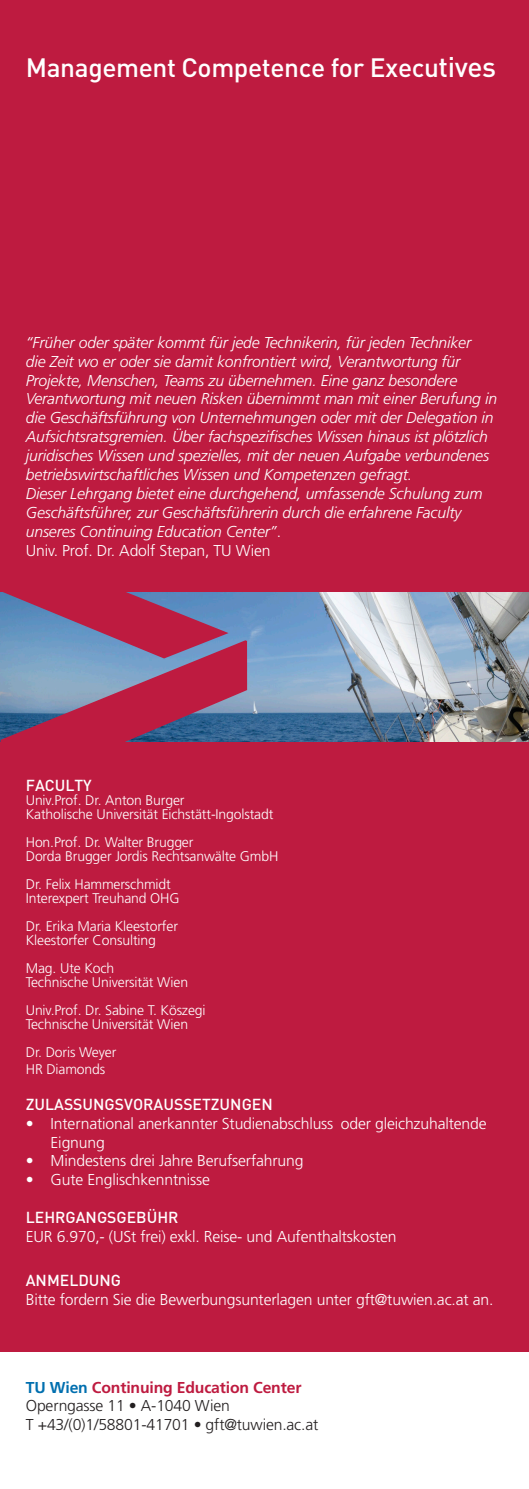
<style>
.page{position:relative;width:529px;height:1489px;background:#fff}
.page>*{position:absolute;margin:0;border:0;box-sizing:border-box;transform-origin:0 0}
.t1{font:500 26.25px "DIN";letter-spacing:-.015em;color:#fff}
.t2{font:italic 300 15.75px/18.9px "Frutiger LT Std";letter-spacing:-.01em;color:#fff}
.t3{font:300 15.75px/18.9px "Frutiger LT Std";letter-spacing:-.01em;color:#fff}
.t4{font:300 15.75px/18.9px "Frutiger LT Std";letter-spacing:-.01em;color:#231f20}
.t5{font:500 15.75px "DIN";color:#fff}
.t6{font:300 14px/14px "Frutiger LT Std";letter-spacing:-.01em;color:#fff}
.s1{font-size:28px}
.s2{font-style:normal}
.s3{font-weight:700;color:#006faf}
.s4{font-weight:700;color:#be1b40}
</style>
<div class="page">
<div style="left:0;top:0;width:529px;height:1351px;background:#be1b40"></div>
<img style="left:247px;top:592px;width:282px;height:149px">
<svg style="left:0;top:592px;width:247px;height:150px"></svg>
<h1 class="t1" style="left:26px;top:51px;width:472px">Management Competence for Execu<span class="s1">tives</span></h1>
<p class="t2" style="left:26px;top:333px;width:473px">“Früher oder später kommt für jede Technikerin, für jeden Techniker<br>die Zeit wo er oder sie damit konfrontiert wird, Verantwortung für Projekte, Menschen, Teams zu übernehmen. Eine ganz besondere Verantwortung mit neuen Risken übernimmt man mit einer Berufung in die Geschäftsführung von Unternehmungen oder mit der Delegation in Aufsichtsratsgremien. Über fachspezifisches Wissen hinaus ist plötzlich juridisches Wissen und spezielles, mit der neuen Aufgabe verbundenes betriebswirtschaftliches Wissen und Kompetenzen gefragt.<br>Dieser Lehrgang bietet eine durchgehend, umfassende Schulung zum Geschäftsführer, zur Geschäftsführerin durch die erfahrene Faculty unseres Continuing Education Center”<span class="s2">.<br>Univ. Prof. Dr. Adolf Stepan, TU Wien</span></p>
<p class="t5" style="left:26px;top:775px;width:68px">FACULTY</p>
<p class="t6" style="left:26px;top:794px;width:249px">Univ.Prof. Dr. Anton Burger<br>Katholische Universität Eichstätt-Ingolstadt</p>
<p class="t6" style="left:26px;top:836px;width:254px">Hon.Prof. Dr. Walter Brugger<br>Dorda Brugger Jordis Rechtsanwälte GmbH</p>
<p class="t6" style="left:26px;top:878px;width:155px">Dr. Felix Hammerschmidt<br>Interexpert Treuhand OHG</p>
<p class="t6" style="left:26px;top:920px;width:154px">Dr. Erika Maria Kleestorfer<br>Kleestorfer Consulting</p>
<p class="t6" style="left:26px;top:962px;width:164px">Mag. Ute Koch<br>Technische Universität Wien</p>
<p class="t6" style="left:26px;top:1004px;width:181px">Univ.Prof. Dr. Sabine T. Köszegi<br>Technische Universität Wien</p>
<p class="t6" style="left:26px;top:1044px;width:92px;line-height:16.8px">Dr. Doris Weyer<br>HR Diamonds</p>
<p class="t5" style="left:26px;top:1094px;width:248px">ZULASSUNGSVORAUSSETZUNGEN</p>
<p class="t3" style="left:51px;top:1114px;width:437px;text-indent:-25px">• International anerkannter Studienabschluss oder gleichzuhaltende<br>Eignung</p>
<p class="t3" style="left:26px;top:1152px;width:279px">• Mindestens drei Jahre Berufserfahrung</p>
<p class="t3" style="left:26px;top:1171px;width:186px">• Gute Englischkenntnisse</p>
<p class="t5" style="left:26px;top:1207px;width:154px">LEHRGANGSGEBÜHR</p>
<p class="t3" style="left:26px;top:1227px;width:372px">EUR 6.970,- (USt frei) exkl. Reise- und Aufenthaltskosten</p>
<p class="t5" style="left:26px;top:1270px;width:97px">ANMELDUNG</p>
<p class="t3" style="left:26px;top:1290px;width:469px">Bitte fordern Sie die Bewerbungsunterlagen unter gft@tuwien.ac.at an.</p>
<p class="t4" style="left:26px;top:1378px;width:294px"><span class="s3">TU Wien</span> <span class="s4">Continuing Education Center<br></span>Operngasse 11 • A-1040 Wien<br>T +43/(0)1/58801-41701 • gft@tuwien.ac.at</p>
</div>
